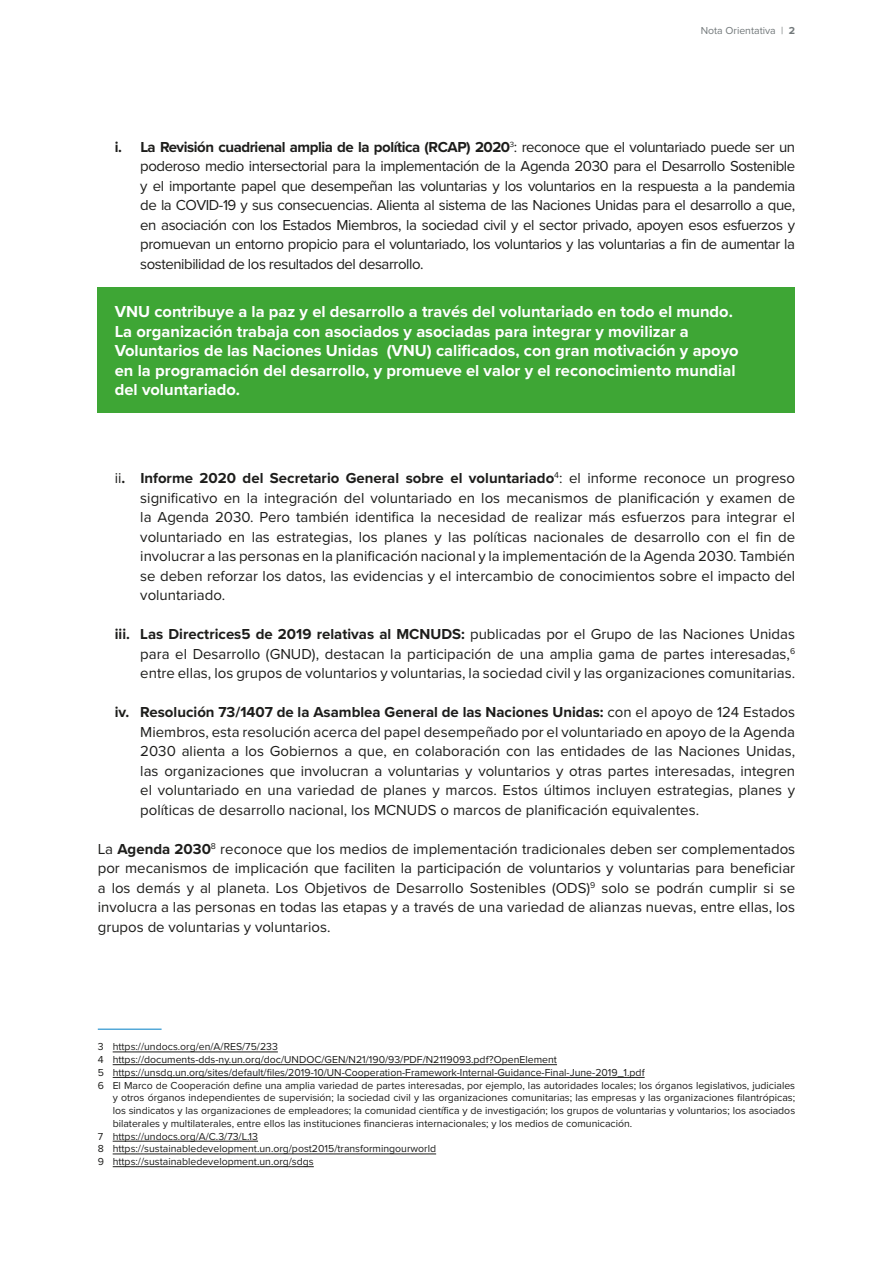
<style>
.page{position:relative;width:893px;height:1263px;background:#fff}
.page>*{position:absolute;margin:0;border:0;box-sizing:border-box;transform-origin:0 0}
.t1{font:700 16.5px/19.5px "Proxima Nova";color:#fff}
.t2{font:15px/19.5px "Proxima Nova";color:#1d1d1b;text-align:justify}
.t3{font:10.5px "Proxima Nova";color:#1d1d1b}
.t4{font:10.5px "Proxima Nova";color:#72787a}
.s1{font-weight:700}
</style>
<div class="page">
<div style="left:98px;top:287px;width:697px;height:125px;background:#3ea635"></div>
<hr style="left:98px;top:1029px;width:64px;height:1px;background:#007ec5">
<hr style="left:113px;top:1052px;width:165px;height:1px;background:#1d1d1b">
<hr style="left:113px;top:1064px;width:444px;height:1px;background:#1d1d1b">
<hr style="left:113px;top:1077px;width:532px;height:1px;background:#1d1d1b">
<hr style="left:113px;top:1141px;width:145px;height:1px;background:#1d1d1b">
<hr style="left:113px;top:1154px;width:323px;height:1px;background:#1d1d1b">
<hr style="left:113px;top:1166px;width:201px;height:1px;background:#1d1d1b">
<p class="t4" style="left:701px;top:24px;width:96px">Nota Orientativa | <span class="s1">2</span></p>
<p class="t2" style="left:140px;top:137px;width:656px;text-indent:-26px"><span class="s1">i. La Revisión cuadrienal amplia de la política (RCAP) 2020</span><sup>3</sup>: reconoce que el voluntariado puede ser un poderoso medio intersectorial para la implementación de la Agenda 2030 para el Desarrollo Sostenible y el importante papel que desempeñan las voluntarias y los voluntarios en la respuesta a la pandemia de la COVID-19 y sus consecuencias. Alienta al sistema de las Naciones Unidas para el desarrollo a que, en asociación con los Estados Miembros, la sociedad civil y el sector privado, apoyen esos esfuerzos y promuevan un entorno propicio para el voluntariado, los voluntarios y las voluntarias a fin de aumentar la sostenibilidad de los resultados del desarrollo.</p>
<p class="t1" style="left:115px;top:302px;width:625px">VNU contribuye a la paz y el desarrollo a través del voluntariado en todo el mundo.<br>La organización trabaja con asociados y asociadas para integrar y movilizar a Voluntarios de las Naciones Unidas (VNU) calificados, con gran motivación y apoyo en la programación del desarrollo, y promueve el valor y el reconocimiento mundial del voluntariado.</p>
<p class="t2" style="left:140px;top:469px;width:656px;text-indent:-26px">ii<span class="s1">. Informe 2020 del Secretario General sobre el voluntariado</span><sup>4</sup>: el informe reconoce un progreso significativo en la integración del voluntariado en los mecanismos de planificación y examen de la Agenda 2030. Pero también identifica la necesidad de realizar más esfuerzos para integrar el voluntariado en las estrategias, los planes y las políticas nacionales de desarrollo con el fin de involucrar a las personas en la planificación nacional y la implementación de la Agenda 2030. También se deben reforzar los datos, las evidencias y el intercambio de conocimientos sobre el impacto del voluntariado.</p>
<p class="t2" style="left:140px;top:625px;width:656px;text-indent:-26px"><span class="s1">iii. Las Directrices5 de 2019 relativas al MCNUDS:</span> publicadas por el Grupo de las Naciones Unidas para el Desarrollo (GNUD), destacan la participación de una amplia gama de partes interesadas,<sup>6 </sup>entre ellas, los grupos de voluntarios y voluntarias, la sociedad civil y las organizaciones comunitarias.</p>
<p class="t2" style="left:140px;top:703px;width:656px;text-indent:-26px"><span class="s1">iv. Resolución 73/1407 de la Asamblea General de las Naciones Unidas:</span> con el apoyo de 124 Estados Miembros, esta resolución acerca del papel desempeñado por el voluntariado en apoyo de la Agenda 2030 alienta a los Gobiernos a que, en colaboración con las entidades de las Naciones Unidas, las organizaciones que involucran a voluntarias y voluntarios y otras partes interesadas, integren el voluntariado en una variedad de planes y marcos. Estos últimos incluyen estrategias, planes y políticas de desarrollo nacional, los MCNUDS o marcos de planificación equivalentes.</p>
<p class="t2" style="left:98px;top:839px;width:699px">La <span class="s1">Agenda 2030</span><sup>8</sup> reconoce que los medios de implementación tradicionales deben ser complementados por mecanismos de implicación que faciliten la participación de voluntarios y voluntarias para beneficiar a los demás y al planeta. Los Objetivos de Desarrollo Sostenibles (ODS)<sup>9</sup> solo se podrán cumplir si se involucra a las personas en todas las etapas y a través de una variedad de alianzas nuevas, entre ellas, los grupos de voluntarias y voluntarios.</p>
<p class="t3" style="left:98px;top:1041px;width:182px">3 https://undocs.org/en/A/RES/75/233</p>
<p class="t3" style="left:98px;top:1053px;width:461px">4 https://documents-dds-ny.un.org/doc/UNDOC/GEN/N21/190/93/PDF/N2119093.pdf?OpenElement</p>
<p class="t3" style="left:98px;top:1066px;width:548px">5 https://unsdg.un.org/sites/default/files/2019-10/UN-Cooperation-Framework-Internal-Guidance-Final-June-2019_1.pdf</p>
<p class="t3" style="left:98px;top:1079px;width:699px">6 El Marco de Cooperación define una amplia variedad de partes interesadas, por ejemplo, las autoridades locales; los órganos legislativos, judiciales</p>
<p class="t3" style="left:113px;top:1092px;width:684px">y otros órganos independientes de supervisión; la sociedad civil y las organizaciones comunitarias; las empresas y las organizaciones filantrópicas;</p>
<p class="t3" style="left:113px;top:1104px;width:684px">los sindicatos y las organizaciones de empleadores; la comunidad científica y de investigación; los grupos de voluntarias y voluntarios; los asociados</p>
<p class="t3" style="left:113px;top:1117px;width:521px">bilaterales y multilaterales, entre ellos las instituciones financieras internacionales; y los medios de comunicación.</p>
<p class="t3" style="left:98px;top:1130px;width:162px">7 https://undocs.org/A/C.3/73/L.13</p>
<p class="t3" style="left:98px;top:1143px;width:340px">8 https://sustainabledevelopment.un.org/post2015/transformingourworld</p>
<p class="t3" style="left:98px;top:1155px;width:217px">9 https://sustainabledevelopment.un.org/sdgs</p>
</div>
